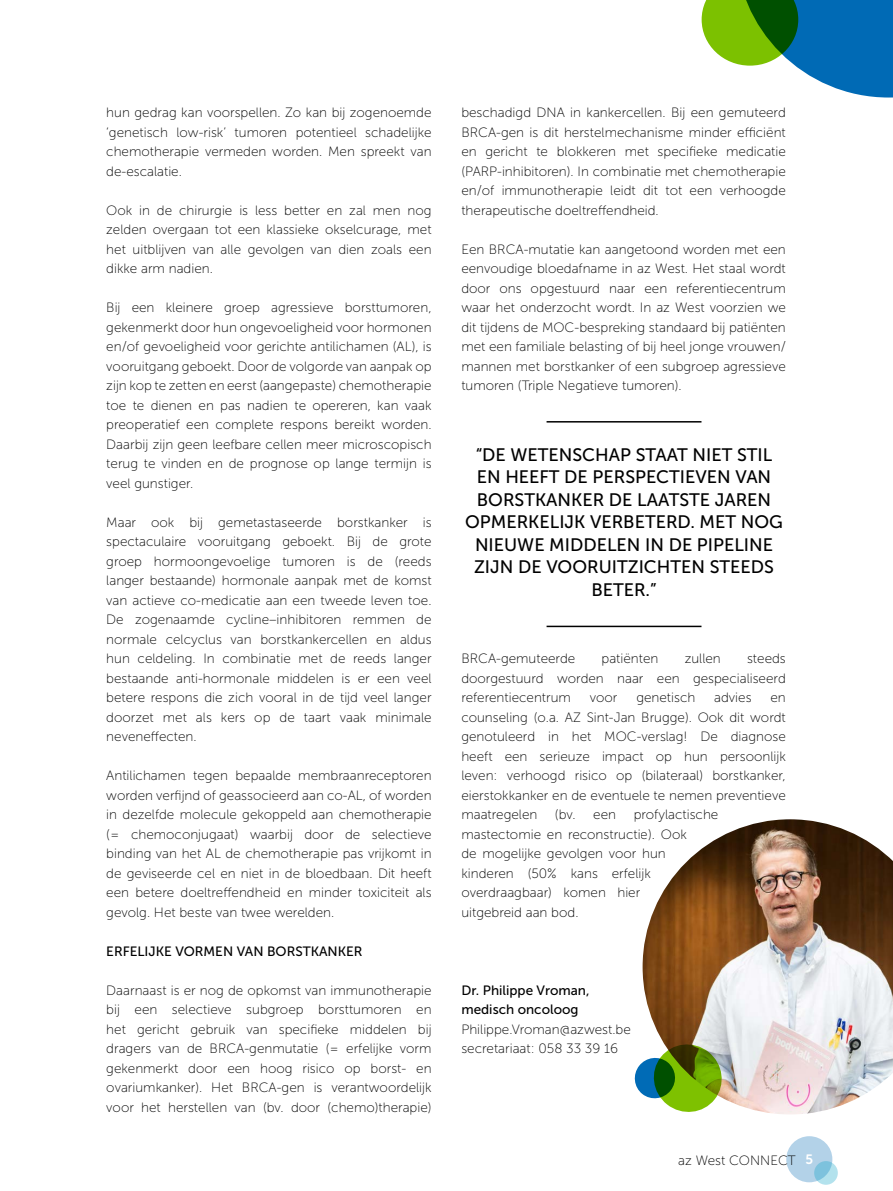
<style>
.page{position:relative;width:893px;height:1191px;background:#fff}
.page>*{position:absolute;margin:0;border:0;box-sizing:border-box;transform-origin:0 0}
.streamer{font:18px/22.5px "Museo Sans 500";color:#000;text-align:center}
.body{font:13.5px/19.5px "Museo Sans 100";color:#000;text-align:justify}
.email-adres{font:13.5px/19.5px "Museo Sans 500";color:#000}
.tussentitel{font:13.5px "Museo Sans 500";color:#000}
.email-adres-2{font:13.5px "Museo Sans 100";color:#000}
.s1{font-family:"Museo Sans 700";color:#fff}
</style>
<div class="page">
<svg style="left:702px;top:0;width:191px;height:98px"></svg>
<hr style="left:547px;top:421px;width:154px;height:1px;background:#000">
<hr style="left:547px;top:625px;width:154px;height:2px;background:#000">
<svg style="left:634px;top:1062px;width:9px;height:33px"></svg>
<img style="left:643px;top:819px;width:250px;height:295px">
<div style="left:786px;top:1136px;width:46px;height:46px;background:#b3d2e8;border-radius:50%"></div>
<svg style="left:814px;top:1161px;width:24px;height:23px"></svg>
<p class="body" style="left:106px;top:103px;width:327px">hun gedrag kan voorspellen. Zo kan bij zogenoemde ‘genetisch low-risk’ tumoren potentieel schadelijke chemotherapie vermeden worden. Men spreekt van de-escalatie.</p>
<p class="body" style="left:106px;top:200px;width:327px">Ook in de chirurgie is less better en zal men nog zelden overgaan tot een klassieke okselcurage, met het uitblijven van alle gevolgen van dien zoals een dikke arm nadien.</p>
<p class="body" style="left:106px;top:298px;width:327px">Bij een kleinere groep agressieve borsttumoren, gekenmerkt door hun ongevoeligheid voor hormonen en/of gevoeligheid voor gerichte antilichamen (AL), is vooruitgang geboekt. Door de volgorde van aanpak op zijn kop te zetten en eerst (aangepaste) chemotherapie toe te dienen en pas nadien te opereren, kan vaak preoperatief een complete respons bereikt worden.<br>Daarbij zijn geen leefbare cellen meer microscopisch terug te vinden en de prognose op lange termijn is veel gunstiger.</p>
<p class="body" style="left:106px;top:512px;width:327px">Maar ook bij gemetastaseerde borstkanker is spectaculaire vooruitgang geboekt. Bij de grote groep hormoongevoelige tumoren is de (reeds langer bestaande) hormonale aanpak met de komst van actieve co-medicatie aan een tweede leven toe.<br>De zogenaamde cycline–inhibitoren remmen de normale celcyclus van borstkankercellen en aldus hun celdeling. In combinatie met de reeds langer bestaande anti-hormonale middelen is er een veel betere respons die zich vooral in de tijd veel langer doorzet met als kers op de taart vaak minimale neveneffecten.</p>
<p class="body" style="left:106px;top:766px;width:327px">Antilichamen tegen bepaalde membraanreceptoren worden verfijnd of geassocieerd aan co-AL, of worden in dezelfde molecule gekoppeld aan chemotherapie (= chemoconjugaat) waarbij door de selectieve binding van het AL de chemotherapie pas vrijkomt in de geviseerde cel en niet in de bloedbaan. Dit heeft een betere doeltreffendheid en minder toxiciteit als gevolg. Het beste van twee werelden.</p>
<p class="tussentitel" style="left:106px;top:943px;width:258px">ERFELIJKE VORMEN VAN BORSTKANKER</p>
<p class="body" style="left:106px;top:980px;width:327px">Daarnaast is er nog de opkomst van immunotherapie bij een selectieve subgroep borsttumoren en het gericht gebruik van specifieke middelen bij dragers van de BRCA-genmutatie (= erfelijke vorm gekenmerkt door een hoog risico op borst- en ovariumkanker). Het BRCA-gen is verantwoordelijk voor het herstellen van (bv. door (chemo)therapie)</p>
<p class="body" style="left:461px;top:103px;width:326px">beschadigd DNA in kankercellen. Bij een gemuteerd BRCA-gen is dit herstelmechanisme minder efficiënt en gericht te blokkeren met specifieke medicatie (PARP-inhibitoren). In combinatie met chemotherapie en/of immunotherapie leidt dit tot een verhoogde therapeutische doeltreffendheid.</p>
<p class="body" style="left:461px;top:239px;width:326px">Een BRCA-mutatie kan aangetoond worden met een eenvoudige bloedafname in az West. Het staal wordt door ons opgestuurd naar een referentiecentrum waar het onderzocht wordt. In az West voorzien we dit tijdens de MOC-bespreking standaard bij patiënten met een familiale belasting of bij heel jonge vrouwen/ mannen met borstkanker of een subgroep agressieve tumoren (Triple Negatieve tumoren).</p>
<p class="streamer" style="left:465px;top:443px;width:319px">“DE WETENSCHAP STAAT NIET STIL<br>EN HEEFT DE PERSPECTIEVEN VAN<br>BORSTKANKER DE LAATSTE JAREN<br>OPMERKELIJK VERBETERD. MET NOG<br>NIEUWE MIDDELEN IN DE PIPELINE<br>ZIJN DE VOORUITZICHTEN STEEDS<br>BETER.”</p>
<p class="body" style="left:461px;top:649px;width:116px">BRCA-gemuteerde</p>
<p class="body" style="left:602px;top:649px;width:58px">patiënten</p>
<p class="body" style="left:685px;top:649px;width:38px">zullen</p>
<p class="body" style="left:461px;top:649px;width:326px;text-indent:286px">steeds doorgestuurd worden naar een gespecialiseerd referentiecentrum</p>
<p class="body" style="left:590px;top:688px;width:29px">voor</p>
<p class="body" style="left:636px;top:688px;width:60px">genetisch</p>
<p class="body" style="left:714px;top:688px;width:39px">advies</p>
<p class="body" style="left:461px;top:688px;width:326px;text-indent:309px">en counseling (o.a. AZ Sint-Jan Brugge). Ook dit wordt genotuleerd in het MOC-verslag! De diagnose heeft een serieuze impact op hun persoonlijk leven: verhoogd risico op (bilateraal) borstkanker, eierstokkanker en de eventuele te nemen preventieve maatregelen</p>
<p class="body" style="left:555px;top:805px;width:22px">(bv.</p>
<p class="body" style="left:593px;top:805px;width:24px">een</p>
<p class="body" style="left:461px;top:805px;width:258px;text-align:left;text-indent:172px">profylactische mastectomie en reconstructie). Ook<br>de mogelijke gevolgen voor hun kinderen (50% kans erfelijk overdraagbaar) komen hier<br>uitgebreid aan bod.</p>
<p class="email-adres" style="left:461px;top:980px;width:130px">Dr. Philippe Vroman, medisch oncoloog</p>
<p class="email-adres-2" style="left:461px;top:1022px;width:171px">Philippe.Vroman@azwest.be</p>
<p class="body" style="left:461px;top:1039px;width:158px">secretariaat: 058 33 39 16</p>
<p class="body" style="left:678px;top:1150px;width:136px">az West CONNECT <span class="s1">5</span></p>
</div>
